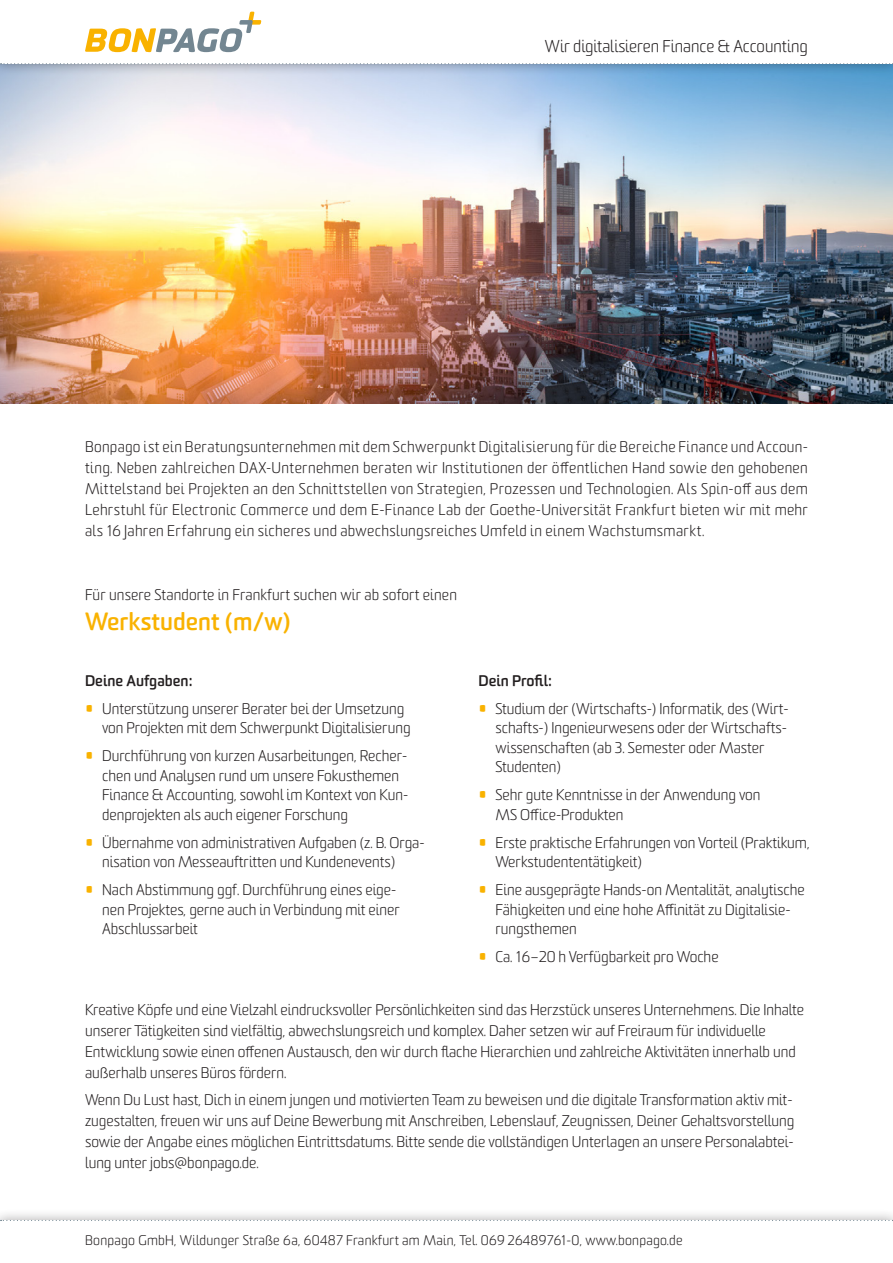
<style>
.page{position:relative;width:893px;height:1263px;background:#fff}
.page>*{position:absolute;margin:0;border:0;box-sizing:border-box;transform-origin:0 0}
.t1{font:700 24px "Sommet Rounded";color:#f9b200}
.t2{font:300 16.5px "Sommet Rounded";color:#231f20}
.t3{font:300 15px/19.5px "Sommet Rounded";color:#231f20}
.t4{font:700 15px "Sommet Rounded";color:#231f20}
.t5{font:300 13.5px "Sommet Rounded";letter-spacing:.02em;color:#231f20}
.s1{font-weight:900;font-size:21px;color:#f9b200}
</style>
<div class="page">
<div style="left:0;top:1209px;width:893px;height:54px;background:#231f20;opacity:.4"></div>
<div style="left:0;top:1220px;width:893px;height:43px;background:#fff"></div>
<svg style="left:1px;top:1220px;width:892px;height:1px"></svg>
<img style="left:0;top:75px;width:893px;height:329px">
<div style="left:0;top:0;width:893px;height:75px;background:#231f20;opacity:.4"></div>
<div style="left:0;top:0;width:893px;height:64px;background:#fff"></div>
<svg style="left:85px;top:12px;width:176px;height:40px"></svg>
<svg style="left:1px;top:63px;width:892px;height:1px"></svg>
<p class="t2" style="left:545px;top:37px;width:264px">Wir digitalisieren Finance &amp; Accounting</p>
<p class="t3" style="left:85px;top:437px;width:724px;line-height:21px;text-align:justify">Bonpago ist ein Beratungsunternehmen mit dem Schwerpunkt Digitalisierung für die Bereiche Finance und Accoun&shy;ting. Neben zahlreichen DAX-Unternehmen beraten wir Institutionen der öffentlichen Hand sowie den gehobenen Mittelstand bei Projekten an den Schnittstellen von Strategien, Prozessen und Technologien. Als Spin-off aus dem Lehrstuhl für Electronic Commerce und dem E-Finance Lab der Goethe-Universität Frankfurt bieten wir mit mehr als 16 Jahren Erfahrung ein sicheres und abwechslungsreiches Umfeld in einem Wachstumsmarkt.</p>
<p class="t3" style="left:85px;top:585px;width:373px">Für unsere Standorte in Frankfurt suchen wir ab sofort einen</p>
<h1 class="t1" style="left:85px;top:606px;width:207px">Werkstudent (m/w)</h1>
<p class="t4" style="left:85px;top:671px;width:109px">Deine Aufgaben:</p>
<p class="t3" style="left:102px;top:699px;width:310px;text-indent:-17px"><span class="s1">•</span> Unterstützung unserer Berater bei der Umsetzung von Projekten mit dem Schwerpunkt Digitalisierung</p>
<p class="t3" style="left:102px;top:746px;width:308px;text-indent:-17px"><span class="s1">•</span> Durchführung von kurzen Ausarbeitungen, Recher&shy;chen und Analysen rund um unsere Fokusthemen Finance &amp; Accounting, sowohl im Kontext von Kun&shy;denprojekten als auch eigener Forschung</p>
<p class="t3" style="left:102px;top:833px;width:324px;text-indent:-17px"><span class="s1">•</span> Übernahme von administrativen Aufgaben (z. B. Orga&shy;nisation von Messeauftritten und Kundenevents)</p>
<p class="t3" style="left:102px;top:880px;width:299px;text-indent:-17px"><span class="s1">•</span> Nach Abstimmung ggf. Durchführung eines eige&shy;nen Projektes, gerne auch in Verbindung mit einer<br>Abschlussarbeit</p>
<p class="t4" style="left:478px;top:671px;width:75px">Dein Profil:</p>
<p class="t3" style="left:495px;top:699px;width:295px;text-indent:-17px"><span class="s1">•</span> Studium der (Wirtschafts-) Informatik, des (Wirt&shy;schafts-) Ingenieurwesens oder der Wirtschafts&shy;wissenschaften (ab 3. Semester oder Master Studenten)</p>
<p class="t3" style="left:495px;top:785px;width:267px;text-indent:-17px"><span class="s1">•</span> Sehr gute Kenntnisse in der Anwendung von<br>MS Office-Produkten</p>
<p class="t3" style="left:495px;top:833px;width:316px;text-indent:-17px"><span class="s1">•</span> Erste praktische Erfahrungen von Vorteil (Praktikum,<br>Werkstudententätigkeit)</p>
<p class="t3" style="left:495px;top:880px;width:311px;text-indent:-17px"><span class="s1">•</span> Eine ausgeprägte Hands-on Mentalität, analytische<br>Fähigkeiten und eine hohe Affinität zu Digitalisie&shy;rungsthemen</p>
<p class="t3" style="left:478px;top:947px;width:242px"><span class="s1">•</span> Ca. 16–20 h Verfügbarkeit pro Woche</p>
<p class="t3" style="left:85px;top:999px;width:721px;line-height:21px">Kreative Köpfe und eine Vielzahl eindrucksvoller Persönlichkeiten sind das Herzstück unseres Unternehmens. Die Inhalte unserer Tätigkeiten sind vielfältig, abwechslungsreich und komplex. Daher setzen wir auf Freiraum für individuelle Entwicklung sowie einen offenen Austausch, den wir durch flache Hierarchien und zahlreiche Aktivitäten innerhalb und außerhalb unseres Büros fördern.</p>
<p class="t3" style="left:85px;top:1090px;width:711px;line-height:21px;text-align:justify">Wenn Du Lust hast, Dich in einem jungen und motivierten Team zu beweisen und die digitale Transformation aktiv mit&shy;zugestalten, freuen wir uns auf Deine Bewerbung mit Anschreiben, Lebenslauf, Zeugnissen, Deiner Gehaltsvorstellung sowie der Angabe eines möglichen Eintrittsdatums. Bitte sende die vollständigen Unterlagen an unsere Personalabtei&shy;lung unter jobs@bonpago.de.</p>
<p class="t5" style="left:85px;top:1232px;width:599px">Bonpago GmbH, Wildunger Straße 6a, 60487 Frankfurt am Main, Tel. 069 26489761-0, www.bonpago.de</p>
</div>
